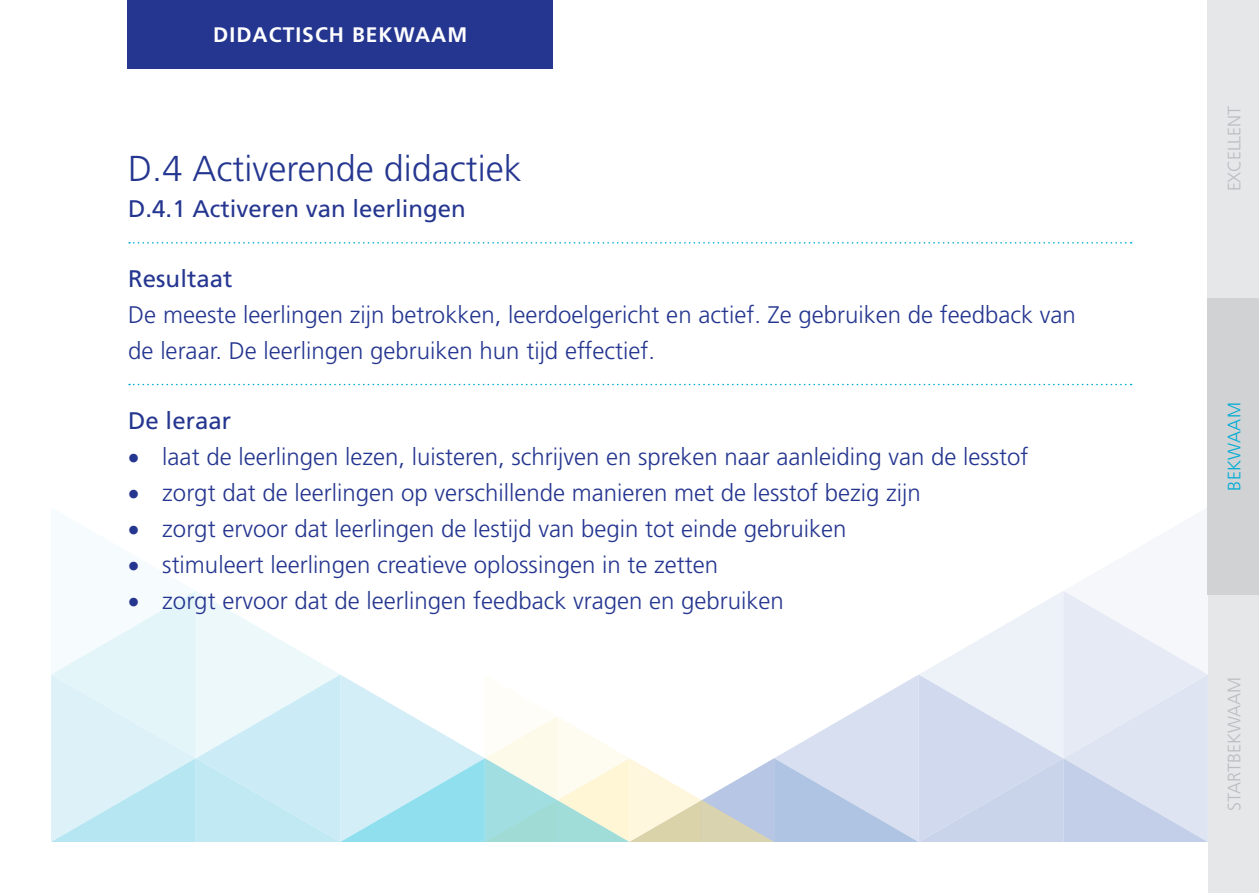
<style>
.page{position:relative;width:1259px;height:893px;background:#fff}
.page>*{position:absolute;margin:0;border:0;box-sizing:border-box;transform-origin:0 0}
.t1{font:300 36px "Frutiger";color:#253690}
.t2{font:300 24px/36px "Frutiger";color:#253690}
.t3{font:24px "Frutiger";color:#253690}
.t4{font:700 21px "Frutiger";letter-spacing:.05em;color:#fff}
.t5{font:300 18px "Frutiger";letter-spacing:-.015em;color:#bcbdc0}
.t6{font:300 18px "Frutiger";letter-spacing:.02em;color:#00acd5}
</style>
<div class="page">
<div style="left:128px;top:0;width:425px;height:69px;background:#253690"></div>
<div style="left:1208px;top:298px;width:51px;height:297px;background:#d1d2d4"></div>
<div style="left:1208px;top:595px;width:51px;height:298px;background:#e6e7e9"></div>
<div style="left:1208px;top:0;width:51px;height:298px;background:#e6e7e9"></div>
<svg style="left:129px;top:242px;width:1002px;height:2px"></svg>
<svg style="left:129px;top:384px;width:1002px;height:1px"></svg>
<svg style="left:51px;top:501px;width:1157px;height:341px"></svg>
<p class="t4" style="left:213px;top:22px;width:255px">DIDACTISCH BEKWAAM</p>
<h1 class="t1" style="left:128px;top:148px;width:395px">D.4 Activerende didactiek</h1>
<p class="t3" style="left:128px;top:195px;width:339px">D.4.1 Activeren van leerlingen</p>
<p class="t3" style="left:128px;top:265px;width:106px">Resultaat</p>
<p class="t2" style="left:128px;top:297px;width:949px">De meeste leerlingen zijn betrokken, leerdoelgericht en actief. Ze gebruiken de feedback van de leraar. De leerlingen gebruiken hun tijd effectief.</p>
<p class="t3" style="left:128px;top:406px;width:104px">De leraar</p>
<p class="t2" style="left:128px;top:438px;width:901px">• laat de leerlingen lezen, luisteren, schrijven en spreken naar aanleiding van de lesstof</p>
<p class="t2" style="left:128px;top:474px;width:794px">• zorgt dat de leerlingen op verschillende manieren met de lesstof bezig zijn</p>
<p class="t2" style="left:128px;top:510px;width:720px">• zorgt ervoor dat leerlingen de lestijd van begin tot einde gebruiken</p>
<p class="t2" style="left:128px;top:546px;width:591px">• stimuleert leerlingen creatieve oplossingen in te zetten</p>
<p class="t2" style="left:128px;top:582px;width:657px">• zorgt ervoor dat de leerlingen feedback vragen en gebruiken</p>
<p class="t5" style="left:1224px;top:191px;width:86px;rotate:-90deg">excellent</p>
<p class="t6" style="left:1224px;top:491px;width:90px;rotate:-90deg">Bekwaam</p>
<p class="t5" style="left:1224px;top:811px;width:136px;rotate:-90deg">Startbekwaam</p>
</div>
